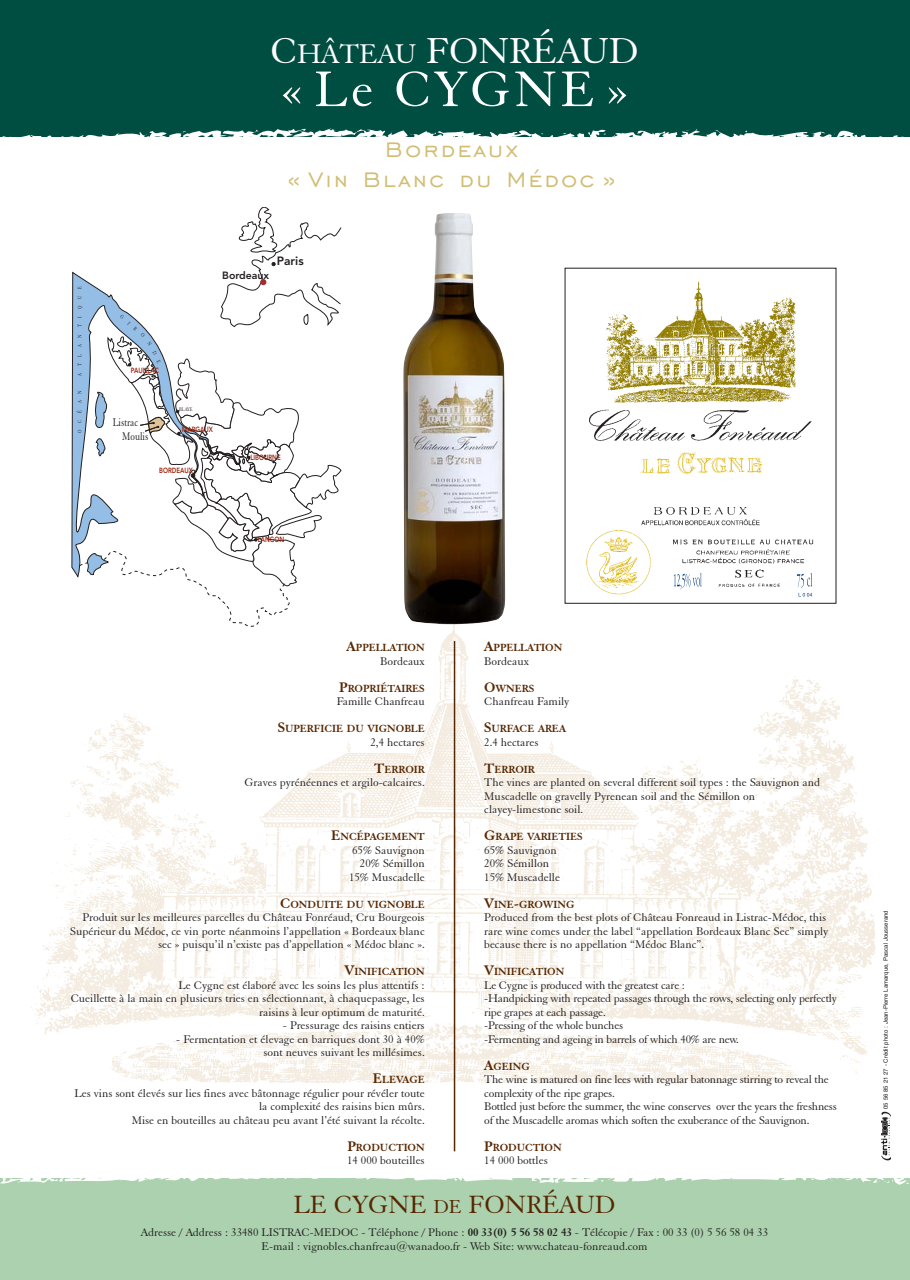
<style>
.page{position:relative;width:910px;height:1280px;background:#fff}
.page>*{position:absolute;margin:0;border:0;box-sizing:border-box;transform-origin:0 0}
.t1{font:54px "Elegant Garamond BT";letter-spacing:.07em;color:#fff}
.t2{font:39px "Elegant Garamond BT";color:#fff}
.t3{font:27px/30px "Engravers Gothic BT";letter-spacing:.1em;color:#d1be74;text-align:center}
.t4{font:27px "Elegant Garamond BT";color:#572700}
.t5{font:12px/13.5px "Elegant Garamond BT";color:#231f20;text-align:right}
.t6{font:12px/13.5px "Elegant Garamond BT";letter-spacing:-.02em;color:#231f20}
.t7{font:12px/13.8px "Elegant Garamond BT";color:#231f20;scale:.8 1}
.t8{font:800 12px "Avenir";color:#231f20}
.t9{font:700 11.25px "Elegant Garamond BT";color:#572700}
.t10{font:800 10.5px "Avenir";color:#231f20}
.t11{font:800 7.5px "Avenir";color:#9c240d;scale:.8 1}
.t12{font:6px "Helvetica";color:#231f20}
.t13{font:5.55px "Elegant Garamond BT";letter-spacing:1.5em;color:#231f20;scale:.8 1}
.s1{font-size:29.25px}
.s2{font-size:15px}
.s3{font-size:20.25px}
.s4{font-weight:700}
</style>
<div class="page">
<div style="left:0;top:1178px;width:909px;height:102px;background:#abd1ae"></div>
<div style="left:0;top:0;width:909px;height:136px;background:#004d42"></div>
<svg style="left:0;top:1178px;width:909px;height:7px"></svg>
<svg style="left:0;top:128px;width:909px;height:9px"></svg>
<img style="left:31px;top:603px;width:844px;height:486px">
<img style="left:403px;top:213px;width:102px;height:411px">
<img style="left:564px;top:268px;width:250px;height:335px">
<svg style="left:674px;top:573px;width:28px;height:17px"></svg>
<svg style="left:797px;top:573px;width:15px;height:23px"></svg>
<svg style="left:72px;top:272px;width:7px;height:305px;background:#88a9c9"></svg>
<hr style="left:454px;top:641px;width:1px;height:510px;background:#572700">
<svg style="left:881px;top:1112px;width:10px;height:48px"></svg>
<svg style="left:79px;top:207px;width:262px;height:419px"></svg>
<h2 class="t2" style="left:270px;top:37px;width:370px">C<span class="s1">HÂTEAU</span> FONRÉAUD</h2>
<h1 class="t1" style="left:281px;top:71px;width:349px">« Le CYGNE »</h1>
<h3 class="t3" style="left:288px;top:133px;width:328px">Bordeaux<br>« Vin Blanc du Médoc »</h3>
<p class="t13" style="left:78px;top:376px;width:113px;rotate:-90deg">ATLANTIQUE</p>
<p class="t13" style="left:78px;top:433px;width:55px;rotate:-90deg">OCÉAN</p>
<p class="t10" style="left:222px;top:271px;width:49px">Bordeaux</p>
<p class="t8" style="left:277px;top:256px;width:28px">Paris</p>
<p class="t11" style="left:131px;top:367px;width:37px">PAUILLAC</p>
<p class="t7" style="left:122px;top:417px;width:34px;text-indent:-9px">Listrac<br>Moulis</p>
<p class="t13" style="left:179px;top:407px;width:18px">BLAYE</p>
<p class="t11" style="left:182px;top:426px;width:40px">MARGAUX</p>
<p class="t11" style="left:159px;top:467px;width:44px">BORDEAUX</p>
<p class="t11" style="left:250px;top:454px;width:39px">LIBOURNE</p>
<p class="t11" style="left:258px;top:537px;width:35px">LANGON</p>
<p class="t9" style="left:347px;top:644px;width:80px"><span class="s2">A</span>PPELLATION</p>
<p class="t5" style="left:380px;top:655px;width:46px">Bordeaux</p>
<p class="t9" style="left:339px;top:684px;width:87px"><span class="s2">P</span>ROPRIÉTAIRES</p>
<p class="t5" style="left:337px;top:696px;width:90px">Famille Chanfreau</p>
<p class="t9" style="left:278px;top:725px;width:149px"><span class="s2">S</span>UPERFICIE DU VIGNOBLE</p>
<p class="t5" style="left:371px;top:736px;width:56px">2,4 hectares</p>
<p class="t9" style="left:374px;top:765px;width:52px"><span class="s2">T</span>ERROIR</p>
<p class="t5" style="left:244px;top:777px;width:182px">Graves pyrénéennes et argilo-calcaires.</p>
<p class="t9" style="left:331px;top:833px;width:95px"><span class="s2">E</span>NCÉPAGEMENT</p>
<p class="t5" style="left:349px;top:844px;width:77px">65% Sauvignon<br>20% Sémillon<br>15% Muscadelle</p>
<p class="t9" style="left:280px;top:900px;width:146px"><span class="s2">C</span>ONDUITE DU VIGNOBLE</p>
<p class="t5" style="left:70px;top:912px;width:357px">Produit sur les meilleures parcelles du Château Fonréaud, Cru Bourgeois<br>Supérieur du Médoc, ce vin porte néanmoins l’appellation « Bordeaux blanc sec » puisqu’il n’existe pas d’appellation « Médoc blanc ».</p>
<p class="t9" style="left:345px;top:968px;width:82px"><span class="s2">V</span>INIFICATION</p>
<p class="t5" style="left:71px;top:979px;width:356px">Le Cygne est élaboré avec les soins les plus attentifs :<br>Cueillette à la main en plusieurs tries en sélectionnant, à chaquepassage, les raisins à leur optimum de maturité.</p>
<p class="t5" style="left:283px;top:1020px;width:143px">- Pressurage des raisins entiers</p>
<p class="t5" style="left:176px;top:1033px;width:250px">- Fermentation et élevage en barriques dont 30 à 40% sont neuves suivant les millésimes.</p>
<p class="t9" style="left:373px;top:1076px;width:53px"><span class="s2">E</span>LEVAGE</p>
<p class="t5" style="left:74px;top:1087px;width:352px">Les vins sont élevés sur lies fines avec bâtonnage régulier pour révéler toute la complexité des raisins bien mûrs.<br>Mise en bouteilles au château peu avant l’été suivant la récolte.</p>
<p class="t9" style="left:347px;top:1143px;width:79px"><span class="s2">P</span>RODUCTION</p>
<p class="t5" style="left:347px;top:1155px;width:79px">14 000 bouteilles</p>
<p class="t9" style="left:484px;top:644px;width:80px"><span class="s2">A</span>PPELLATION</p>
<p class="t5" style="left:484px;top:655px;width:46px">Bordeaux</p>
<p class="t9" style="left:484px;top:684px;width:51px"><span class="s2">O</span>WNERS</p>
<p class="t5" style="left:484px;top:696px;width:87px">Chanfreau Family</p>
<p class="t9" style="left:484px;top:725px;width:83px"><span class="s2">S</span>URFACE AREA</p>
<p class="t5" style="left:484px;top:736px;width:56px">2.4 hectares</p>
<p class="t9" style="left:484px;top:765px;width:52px"><span class="s2">T</span>ERROIR</p>
<p class="t5" style="left:484px;top:777px;width:337px;text-align:left">The vines are planted on several different soil types : the Sauvignon and<br>Muscadelle on gravelly Pyrenean soil and the Sémillon on clayey-limestone soil.</p>
<p class="t9" style="left:484px;top:833px;width:100px"><span class="s2">G</span>RAPE VARIETIES</p>
<p class="t5" style="left:484px;top:844px;width:77px;text-align:left">65% Sauvignon<br>20% Sémillon<br>15% Muscadelle</p>
<p class="t9" style="left:484px;top:900px;width:92px"><span class="s2">V</span>INE<span class="s2">-</span>GROWING</p>
<p class="t5" style="left:484px;top:912px;width:346px;text-align:left">Produced from the best plots of Château Fonreaud in Listrac-Médoc, this rare wine comes under the label “appellation Bordeaux Blanc Sec” simply because there is no appellation “Médoc Blanc”.</p>
<p class="t9" style="left:484px;top:968px;width:82px"><span class="s2">V</span>INIFICATION</p>
<p class="t6" style="left:484px;top:979px;width:354px">Le Cygne is produced with the greatest care :<br>-Handpicking with repeated passages through the rows, selecting only perfectly ripe grapes at each passage.<br>-Pressing of the whole bunches<br>-Fermenting and ageing in barrels of which 40% are new.</p>
<p class="t9" style="left:484px;top:1062px;width:47px"><span class="s2">A</span>GEING</p>
<p class="t6" style="left:484px;top:1074px;width:354px">The wine is matured on fine lees with regular batonnage stirring to reveal the complexity of the ripe grapes.<br>Bottled just before the summer, the wine conserves over the years the freshness of the Muscadelle aromas which soften the exuberance of the Sauvignon.</p>
<p class="t9" style="left:484px;top:1143px;width:79px"><span class="s2">P</span>RODUCTION</p>
<p class="t5" style="left:484px;top:1155px;width:65px">14 000 bottles</p>
<h3 class="t4" style="left:293px;top:1196px;width:324px">LE CYGNE <span class="s3">DE</span> FONRÉAUD</h3>
<p class="t5" style="left:141px;top:1226px;width:629px;line-height:14.4px;text-align:center">Adresse / Address : 33480 LISTRAC-MEDOC - Téléphone / Phone : <span class="s4">00 33(0) 5 56 58 02 43</span> - Télécopie / Fax : 00 33 (0) 5 56 58 04 33<br>E-mail : vignobles.chanfreau@wanadoo.fr - Web Site: www.chateau-fonreaud.com</p>
<p class="t12" style="left:883px;top:1109px;width:200px;rotate:-90deg">05 56 85 21 27 - Crédit photo : Jean-Pierre Lamarque, Pascal Jousserand</p>
</div>
